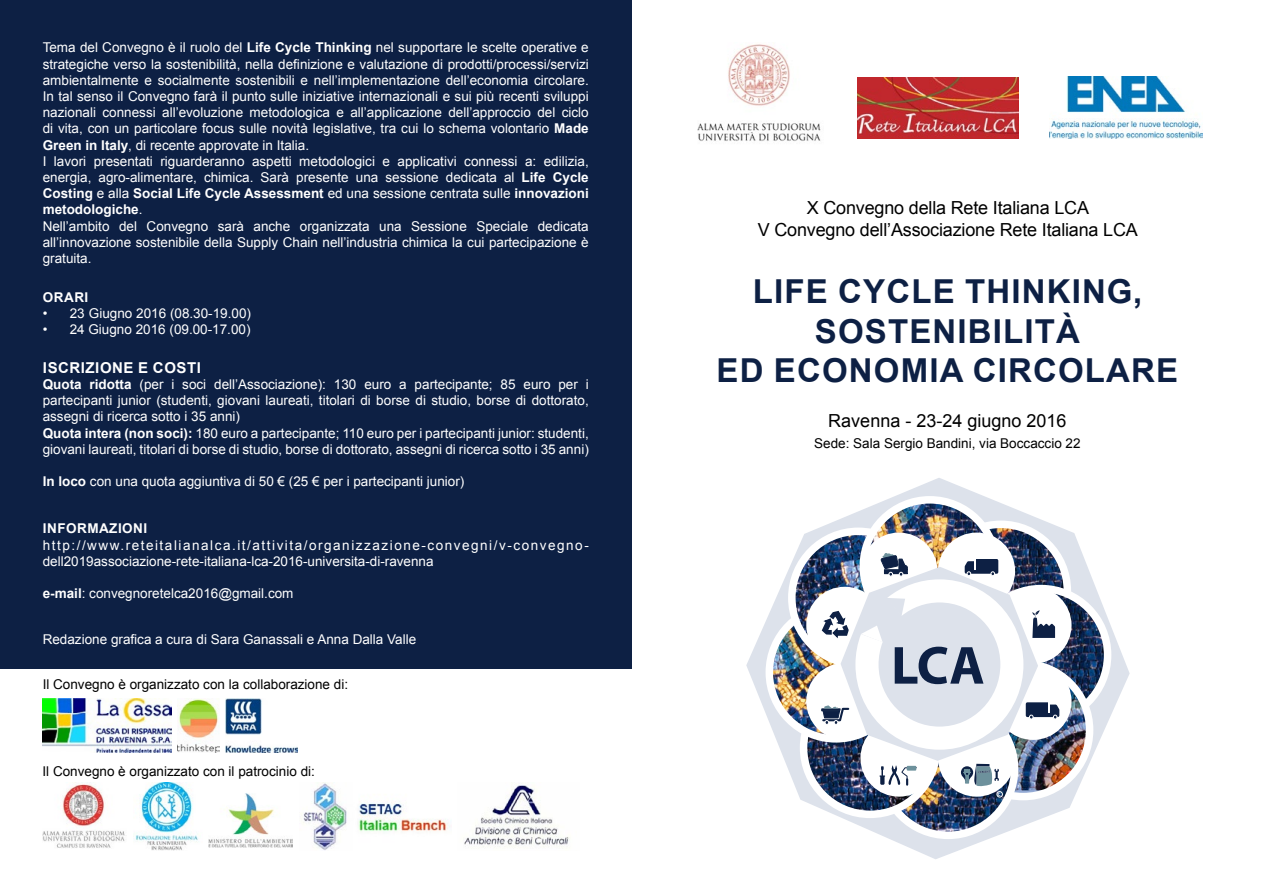
<style>
.page{position:relative;width:1263px;height:893px;background:#fff}
.page>*{position:absolute;margin:0;border:0;box-sizing:border-box;transform-origin:0 0}
.t1{font:700 54px "Myriad Pro";color:#0d2044}
.t2{font:700 33px/39.6px "Arial";letter-spacing:.035em;color:#0d2044;text-align:center}
.t3{font:18px/21.6px "Arial";letter-spacing:-.01em;color:#000;text-align:center}
.t4{font:700 15px "Arial";letter-spacing:.035em;color:#fff}
.t5{font:13.5px/16.2px "Arial";color:#fff}
.t6{font:13.5px/16.2px "Arial";letter-spacing:.115em;color:#fff}
.t7{font:13.5px "Arial";color:#000}
.t8{font:700 13.5px "Arial";letter-spacing:.035em;color:#fff}
.t9{font:700 4.8px "Myriad Pro";color:#fff}
.s1{font-weight:700}
</style>
<div class="page">
<div style="left:0;top:0;width:631px;height:668px;background:#0d2044"></div>
<svg style="left:746px;top:478px;width:384px;height:381px"></svg>
<img style="left:934px;top:524px;width:133px;height:133px;border-radius:67px">
<div style="left:930px;top:521px;width:141px;height:140px;border:8px solid #fff;border-radius:50%"></div>
<img style="left:974px;top:589px;width:133px;height:133px;border-radius:67px">
<div style="left:971px;top:585px;width:140px;height:140px;border:8px solid #fff;border-radius:50%"></div>
<img style="left:1061px;top:664px;width:28px;height:126px">
<div style="left:953px;top:660px;width:140px;height:140px;border:8px solid #fff;border-radius:50%"></div>
<img style="left:881px;top:702px;width:133px;height:133px;border-radius:66px">
<div style="left:878px;top:699px;width:140px;height:140px;border:8px solid #fff;border-radius:50%"></div>
<img style="left:803px;top:681px;width:133px;height:133px;border-radius:66px">
<div style="left:800px;top:678px;width:140px;height:140px;border:8px solid #fff;border-radius:50%"></div>
<img style="left:769px;top:606px;width:133px;height:133px;border-radius:66px">
<div style="left:765px;top:602px;width:141px;height:141px;border:8px solid #fff;border-radius:50%"></div>
<img style="left:792px;top:531px;width:133px;height:133px;border-radius:67px">
<div style="left:788px;top:528px;width:140px;height:140px;border:8px solid #fff;border-radius:50%"></div>
<img style="left:863px;top:500px;width:133px;height:133px;border-radius:67px">
<div style="left:859px;top:496px;width:141px;height:141px;border:8px solid #fff;border-radius:50%"></div>
<div style="left:941px;top:536px;width:71px;height:71px;background:#fff;border-radius:50%"></div>
<div style="left:938px;top:533px;width:77px;height:77px;border:6px solid #fff;border-radius:50%"></div>
<div style="left:863px;top:536px;width:71px;height:71px;background:#fff;border-radius:50%"></div>
<div style="left:860px;top:533px;width:77px;height:77px;border:6px solid #fff;border-radius:50%"></div>
<div style="left:809px;top:590px;width:71px;height:71px;background:#fff;border-radius:50%"></div>
<div style="left:806px;top:587px;width:77px;height:77px;border:6px solid #fff;border-radius:50%"></div>
<div style="left:809px;top:666px;width:71px;height:71px;background:#fff;border-radius:50%"></div>
<div style="left:806px;top:663px;width:77px;height:77px;border:6px solid #fff;border-radius:50%"></div>
<div style="left:997px;top:590px;width:71px;height:71px;background:#fff;border-radius:50%"></div>
<div style="left:994px;top:587px;width:77px;height:77px;border:6px solid #fff;border-radius:50%"></div>
<div style="left:997px;top:666px;width:71px;height:71px;background:#fff;border-radius:50%"></div>
<div style="left:994px;top:663px;width:77px;height:77px;border:6px solid #fff;border-radius:50%"></div>
<svg style="left:821px;top:553px;width:240px;height:244px"></svg>
<img style="left:43px;top:699px;width:128px;height:54px">
<img style="left:177px;top:699px;width:43px;height:54px">
<img style="left:226px;top:699px;width:71px;height:54px">
<img style="left:43px;top:784px;width:82px;height:64px">
<img style="left:135px;top:783px;width:63px;height:67px">
<img style="left:209px;top:793px;width:84px;height:55px">
<img style="left:303px;top:782px;width:147px;height:68px">
<img style="left:464px;top:785px;width:105px;height:62px">
<img style="left:857px;top:77px;width:162px;height:62px">
<img style="left:1049px;top:77px;width:154px;height:62px">
<img style="left:697px;top:44px;width:124px;height:97px">
<p class="t5" style="left:43px;top:39px;width:548px">Tema del Convegno è il ruolo del <span class="s1">Life Cycle Thinking</span> nel supportare le scelte operative e strategiche verso la sostenibilità, nella definizione e valutazione di prodotti/processi/servizi ambientalmente e socialmente sostenibili e nell’implementazione dell’economia circolare.<br>In tal senso il Convegno farà il punto sulle iniziative internazionali e sui più recenti sviluppi nazionali connessi all’evoluzione metodologica e all’applicazione dell’approccio del ciclo di vita, con un particolare focus sulle novità legislative, tra cui lo schema volontario <span class="s1">Made Green in Italy</span>, di recente approvate in Italia.<br>I lavori presentati riguarderanno aspetti metodologici e applicativi connessi a: edilizia, energia, agro-alimentare, chimica. Sarà presente una sessione dedicata al <span class="s1">Life Cycle Costing</span> e alla <span class="s1">Social Life Cycle Assessment</span> ed una sessione centrata sulle <span class="s1">innovazioni metodologiche</span>.<br>Nell’ambito del Convegno sarà anche organizzata una Sessione Speciale dedicata all’innovazione sostenibile della Supply Chain nell’industria chimica la cui partecipazione è gratuita.</p>
<p class="t8" style="left:43px;top:287px;width:10px">ORARI</p>
<p class="t5" style="left:43px;top:305px;width:210px">• 23 Giugno 2016 (08.30-19.00)</p>
<p class="t5" style="left:43px;top:321px;width:209px">• 24 Giugno 2016 (09.00-17.00)</p>
<p class="t4" style="left:43px;top:357px;width:159px">isc rizione e costi</p>
<p class="t5" style="left:43px;top:376px;width:548px"><span class="s1">Quota ridotta</span> (per i soci dell’Associazione): 130 euro a partecipante; 85 euro per i partecipanti junior (studenti, giovani laureati, titolari di borse di studio, borse di dottorato, assegni di ricerca sotto i 35 anni)<br><span class="s1">Quota intera (non soci):</span> 180 euro a partecipante; 110 euro per i partecipanti junior: studenti, giovani laureati, titolari di borse di studio, borse di dottorato, assegni di ricerca sotto i 35 anni)</p>
<p class="t5" style="left:43px;top:473px;width:423px"><span class="s1">In loco</span> con una quota aggiuntiva di 50 € (25 € per i partecipanti junior)</p>
<p class="t8" style="left:43px;top:519px;width:106px">informazioni</p>
<p class="t6" style="left:43px;top:537px;width:548px">http://www.reteitalianalca.it/attivita/organizzazione-convegni/v-convegno&shy;dell2019associazione-rete-italiana-lca-2016-universita-di-ravenna</p>
<p class="t5" style="left:43px;top:585px;width:252px"><span class="s1">e-mail</span>: convegnoretelca2016@gmail.com</p>
<p class="t5" style="left:43px;top:631px;width:375px">Redazione grafica a cura di Sara Ganassali e Anna Dalla Valle</p>
<p class="t7" style="left:43px;top:675px;width:307px">Il Convegno è organizzato con la collaborazione di:</p>
<p class="t7" style="left:43px;top:762px;width:274px">Il Convegno è organizzato con il patrocinio di:</p>
<h3 class="t3" style="left:758px;top:197px;width:382px">X Convegno della Rete Italiana LCA<br>V Convegno dell’Associazione Rete Italiana LCA</h3>
<h2 class="t2" style="left:717px;top:272px;width:463px">Life Cycle Thinking, sostenibilità<br>ed economia circolare</h2>
<h3 class="t3" style="left:828px;top:409px;width:240px">Ravenna - 23-24 giugno 2016</h3>
<p class="t7" style="left:814px;top:434px;width:268px">Sede: Sala Sergio Bandini, via Boccaccio 22</p>
<h1 class="t1" style="left:891px;top:630px;width:95px">LCA</h1>
<p class="t9" style="left:998px;top:791px;width:4px">C</p>
</div>
